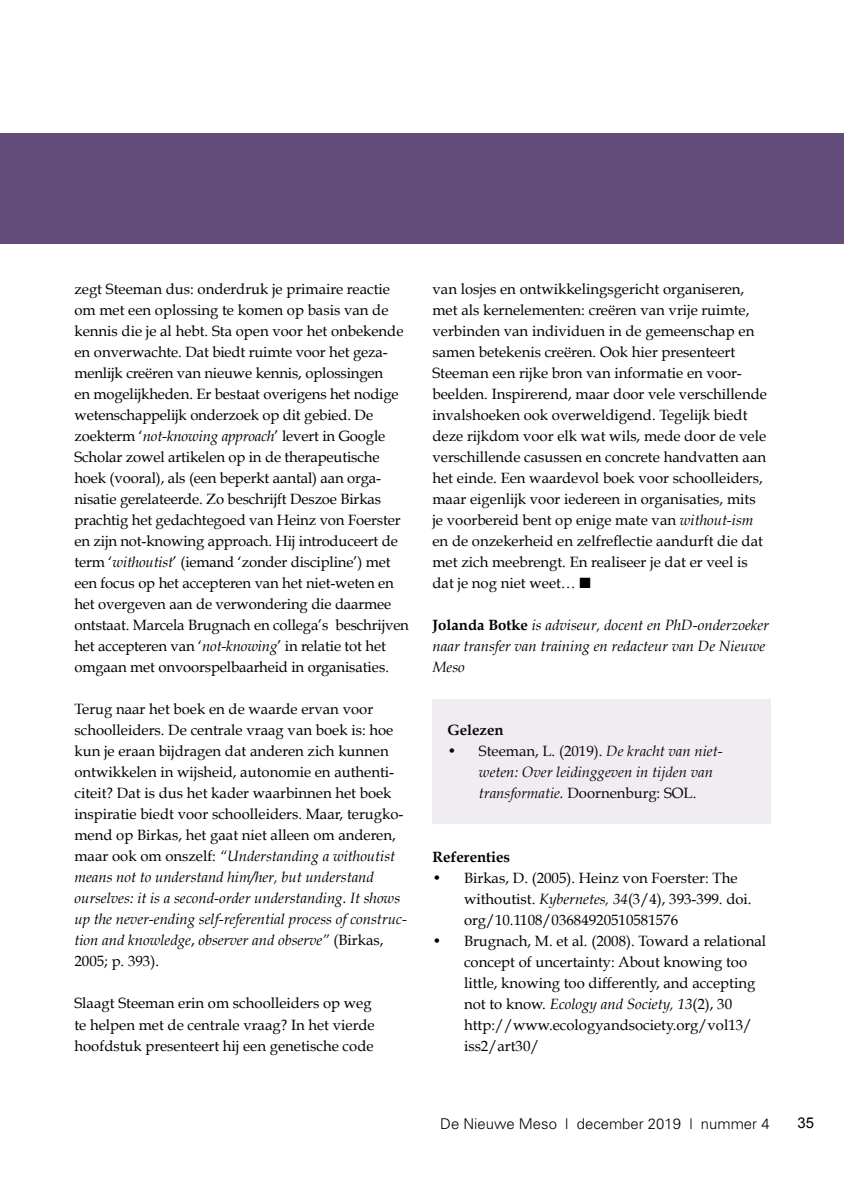
<style>
.page{position:relative;width:844px;height:1191px;background:#fff}
.page>*{position:absolute;margin:0;border:0;box-sizing:border-box;transform-origin:0 0}
.t1{font:14.88px/21px "Book Antiqua";color:#000}
.t2{font:italic 14.88px/21px "Book Antiqua";color:#000}
.t3{font:300 14.88px "Univers";color:#000}
.t4{font:700 14.88px "Book Antiqua";color:#000}
.t5{font:14.88px "Arial";color:#000}
.s1{font-style:italic}
.s2{font-weight:700;font-style:normal}
.s3{font-style:normal}
</style>
<div class="page">
<div style="left:0;top:134px;width:843px;height:110px;background:#634c79"></div>
<div style="left:432px;top:699px;width:338px;height:124px;background:#efedf1"></div>
<p class="t1" style="left:74px;top:278px;width:336px">zegt Steeman dus: onderdruk je primaire reactie om met een oplossing te komen op basis van de kennis die je al hebt. Sta open voor het onbekende en onverwachte. Dat biedt ruimte voor het geza&shy;menlijk creëren van nieuwe kennis, oplossingen<br>en mogelijkheden. Er bestaat overigens het nodige wetenschappelijk onderzoek op dit gebied. De zoekterm ‘<span class="s1">not-knowing approach</span>’ levert in Google Scholar zowel artikelen op in de therapeutische hoek (vooral), als (een beperkt aantal) aan orga&shy;nisatie gerelateerde. Zo beschrijft Deszoe Birkas prachtig het gedachtegoed van Heinz von Foerster en zijn not-knowing approach. Hij introduceert de term ‘<span class="s1">withoutist</span>’ (iemand ‘zonder discipline’) met een focus op het accepteren van het niet-weten en het overgeven aan de verwondering die daarmee ontstaat. Marcela Brugnach en collega’s beschrijven het accepteren van ‘<span class="s1">not-knowing</span>’ in relatie tot het omgaan met onvoorspelbaarheid in organisaties.</p>
<p class="t1" style="left:74px;top:699px;width:334px">Terug naar het boek en de waarde ervan voor schoolleiders. De centrale vraag van boek is: hoe kun je eraan bijdragen dat anderen zich kunnen ontwikkelen in wijsheid, autonomie en authenti&shy;citeit? Dat is dus het kader waarbinnen het boek inspiratie biedt voor schoolleiders. Maar, terugko&shy;mend op Birkas, het gaat niet alleen om anderen, maar ook om onszelf: <span class="s1">“Understanding a withoutist means not to understand him/her, but understand ourselves: it is a second-order understanding. It shows up the never-ending self-referential process of construc&shy;tion and knowledge</span>, <span class="s1">observer and observe”</span> (Birkas, 2005; p. 393).</p>
<p class="t1" style="left:74px;top:993px;width:301px">Slaagt Steeman erin om schoolleiders op weg te helpen met de centrale vraag? In het vierde hoofdstuk presenteert hij een genetische code</p>
<p class="t1" style="left:432px;top:279px;width:336px">van losjes en ontwikkelingsgericht organiseren, met als kernelementen: creëren van vrije ruimte, verbinden van individuen in de gemeenschap en samen betekenis creëren. Ook hier presenteert Steeman een rijke bron van informatie en voor&shy;beelden. Inspirerend, maar door vele verschillende invalshoeken ook overweldigend. Tegelijk biedt deze rijkdom voor elk wat wils, mede door de vele verschillende casussen en concrete handvatten aan het einde. Een waardevol boek voor schoolleiders, maar eigenlijk voor iedereen in organisaties, mits je voorbereid bent op enige mate van <span class="s1">without-ism </span>en de onzekerheid en zelfreflectie aandurft die dat met zich meebrengt. En realiseer je dat er veel is dat je nog niet weet… ■</p>
<p class="t2" style="left:432px;top:615px;width:338px"><span class="s2">Jolanda Botke</span> is adviseur, docent en PhD-onderzoeker naar transfer van training en redacteur van De Nieuwe<br>Meso</p>
<p class="t4" style="left:447px;top:721px;width:58px">Gelezen</p>
<p class="t2" style="left:479px;top:741px;width:245px;text-indent:-32px"><span class="s3">• Steeman, L. (2019).</span> De kracht van niet&shy;weten: Over leidinggeven in tijden van transformatie. <span class="s3">Doornenburg: SOL.</span></p>
<p class="t4" style="left:432px;top:847px;width:79px">Referenties</p>
<p class="t1" style="left:464px;top:867px;width:289px;text-indent:-32px">• Birkas, D. (2005). Heinz von Foerster: The withoutist. <span class="s1">Kybernetes, 34</span>(3/4), 393-399. doi. org/10.1108/03684920510581576</p>
<p class="t1" style="left:464px;top:930px;width:303px;text-indent:-32px">• Brugnach, M. et al. (2008). Toward a relational concept of uncertainty: About knowing too little, knowing too differently, and accepting not to know. <span class="s1">Ecology and Society, 13</span>(2), 30 http://www.ecologyandsociety.org/vol13/ iss2/art30/</p>
<p class="t3" style="left:440px;top:1114px;width:331px">De Nieuwe Meso | december 2019 | nummer 4</p>
<p class="t5" style="left:797px;top:1113px;width:18px">35</p>
</div>
